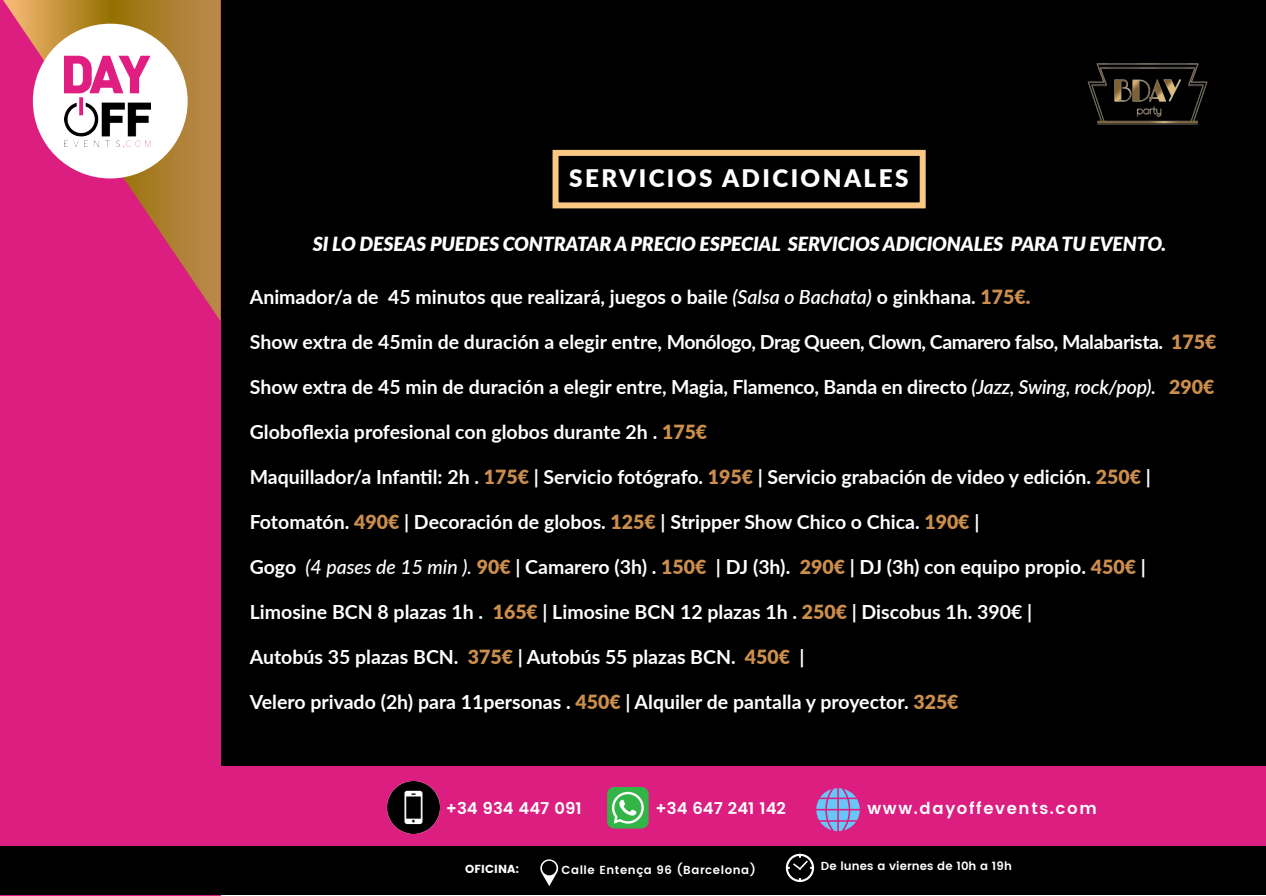
<style>
.page{position:relative;width:1266px;height:896px;background:#fff}
.page>*{position:absolute;margin:0;border:0;box-sizing:border-box;transform-origin:0 0}
.t1{font:900 24.15px "Lato";letter-spacing:.1em;color:#fff}
.t2{font:700 19.5px "Lato";color:#fff}
.t3{font:700 19.5px "Lato";letter-spacing:-.025em;color:#fff}
.t4{font:italic 900 19.5px "Lato";letter-spacing:-.01em;color:#fff}
.t5{font:600 16.35px "Poppins";color:#fff}
.t6{font:600 16.35px "Poppins";letter-spacing:.1em;color:#fff}
.t7{font:600 11.7px "Poppins";letter-spacing:.05em;color:#fff}
.t8{font:600 11.7px "Poppins";letter-spacing:.01em;color:#fff}
.t9{font:11.7px "Poppins";letter-spacing:.01em;color:#fff}
.s1{font-weight:600;font-style:italic}
.s2{font-weight:900;color:#cc8e4c}
.s3{font-weight:500;font-style:italic}
</style>
<div class="page">
<div style="left:220px;top:0;width:1046px;height:894px;background:#000"></div>
<div style="left:207px;top:767px;width:1059px;height:79px;background:#db1e80"></div>
<div style="left:607px;top:787px;width:42px;height:41px;background:#32b546;border-radius:7px"></div>
<svg style="left:612px;top:792px;width:32px;height:32px"></svg>
<img style="left:388px;top:782px;width:51px;height:51px">
<svg style="left:816px;top:788px;width:44px;height:43px"></svg>
<div style="left:0;top:0;width:220px;height:896px;background:#db1e80"></div>
<svg style="left:3px;top:0;width:217px;height:320px"></svg>
<div style="left:33px;top:24px;width:155px;height:154px;background:#fff;border-radius:50%"></div>
<img style="left:64px;top:56px;width:87px;height:90px">
<div style="left:0;top:846px;width:1266px;height:48px;background:#000"></div>
<svg style="left:786px;top:854px;width:28px;height:28px"></svg>
<svg style="left:540px;top:859px;width:18px;height:27px"></svg>
<div style="left:542px;top:861px;width:14px;height:14px;background:#000;border-radius:50%"></div>
<div style="left:552px;top:150px;width:374px;height:58px;border:6px solid #fbc883"></div>
<img style="left:1087px;top:63px;width:121px;height:62px">
<p class="t1" style="left:569px;top:160px;width:341px">SERVICIOS ADICIONALES</p>
<p class="t4" style="left:313px;top:229px;width:855px">SI LO DESEAS PUEDES CONTRATAR A PRECIO ESPECIAL SERVICIOS ADICIONALES PARA TU EVENTO.</p>
<p class="t2" style="left:250px;top:282px;width:782px">Animador/a de 45 minutos que realizará, juegos o baile <span class="s1">(Salsa o Bachata)</span> o ginkhana. <span class="s2">175€.</span></p>
<p class="t3" style="left:250px;top:327px;width:968px">Show extra de 45min de duración a elegir entre, Monólogo, Drag Queen, Clown, Camarero falso, Malabarista. <span class="s2">175€</span></p>
<p class="t2" style="left:250px;top:372px;width:966px">Show extra de 45 min de duración a elegir entre, Magia, Flamenco, Banda en directo <span class="s1">(Jazz, Swing, rock/pop).</span> <span class="s2">290€</span></p>
<p class="t2" style="left:250px;top:417px;width:459px">Globoflexia profesional con globos durante 2h . <span class="s2">175€</span></p>
<p class="t2" style="left:250px;top:462px;width:902px">Maquillador/a Infantil: 2h . <span class="s2">175€</span> | Servicio fotógrafo. <span class="s2">195€</span> | Servicio grabación de video y edición. <span class="s2">250€</span> |</p>
<p class="t2" style="left:250px;top:507px;width:731px">Fotomatón. <span class="s2">490€</span> | Decoración de globos. <span class="s2">125€</span> | Stripper Show Chico o Chica. <span class="s2">190€</span> |</p>
<p class="t2" style="left:250px;top:552px;width:897px">Gogo <span class="s3">(4 pases de 15 min ).</span> <span class="s2">90€</span> | Camarero (3h) . <span class="s2">150€</span> | DJ (3h). <span class="s2">290€</span> | DJ (3h) con equipo propio. <span class="s2">450€</span> |</p>
<p class="t2" style="left:250px;top:597px;width:784px">Limosine BCN 8 plazas 1h . <span class="s2">165€</span> | Limosine BCN 12 plazas 1h . <span class="s2">250€</span> | Discobus 1h. 390€ |</p>
<p class="t2" style="left:250px;top:642px;width:556px">Autobús 35 plazas BCN. <span class="s2">375€</span> | Autobús 55 plazas BCN. <span class="s2">450€</span> |</p>
<p class="t2" style="left:250px;top:687px;width:710px">Velero privado (2h) para 11personas . <span class="s2">450€</span> | Alquiler de pantalla y proyector. <span class="s2">325€</span></p>
<p class="t5" style="left:446px;top:796px;width:137px">+34 934 447 091</p>
<p class="t5" style="left:656px;top:796px;width:132px">+34 647 241 142</p>
<p class="t6" style="left:867px;top:796px;width:231px">www.dayoffevents.com</p>
<p class="t9" style="left:465px;top:862px;width:56px">OFICINA:</p>
<p class="t7" style="left:561px;top:861px;width:196px">Calle Entença 96 (Barcelona)</p>
<p class="t8" style="left:821px;top:857px;width:192px">De lunes a viernes de 10h a 19h</p>
</div>
